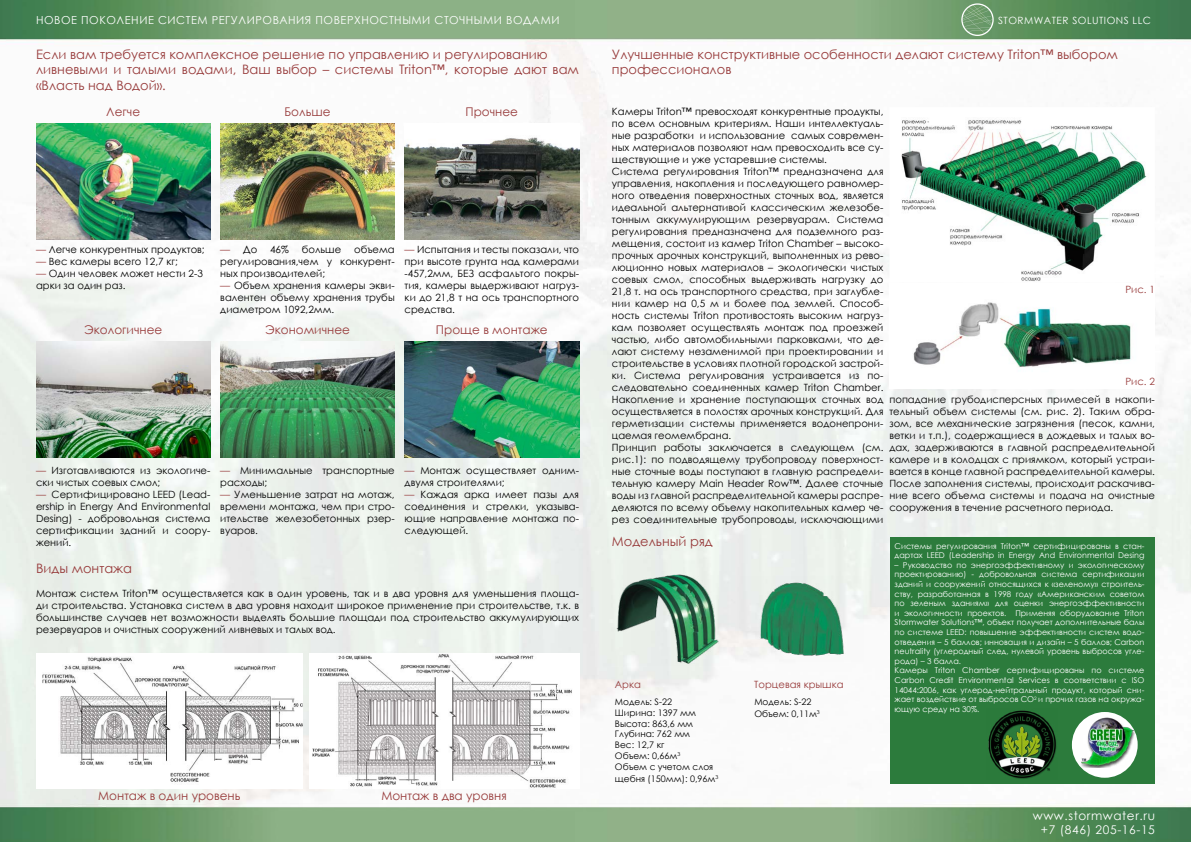
<style>
.page{position:relative;width:1191px;height:842px;background:#fff}
.page>*{position:absolute;margin:0;border:0;box-sizing:border-box;transform-origin:0 0}
.t1{font:13px/15.6px "Century Gothic";color:#973a3a}
.t2{font:12px "Century Gothic";color:#973a3a}
.t3{font:12px/14.4px "Century Gothic";letter-spacing:.05em;color:#fff;text-align:right}
.t4{font:11px "Century Gothic";letter-spacing:.05em;color:#fff}
.t5{font:10px/12px "Century Gothic";color:#000;text-align:justify}
.t6{font:10px "Century Gothic";color:#973a3a}
.t7{font:10px "Century Gothic";letter-spacing:.05em;color:#fff}
.t8{font:9px/10.8px "Century Gothic";color:#000}
.t9{font:8px/9.6px "Century Gothic";color:#fff}
.s1{color:#973a3a}
</style>
<div class="page">
<img style="left:0;top:0;width:1191px;height:842px">
<img style="left:36px;top:124px;width:174px;height:116px">
<img style="left:36px;top:342px;width:174px;height:116px">
<img style="left:309px;top:653px;width:270px;height:135px">
<img style="left:36px;top:653px;width:267px;height:135px">
<img style="left:220px;top:124px;width:175px;height:116px">
<img style="left:220px;top:342px;width:175px;height:116px">
<img style="left:405px;top:124px;width:174px;height:116px">
<img style="left:405px;top:342px;width:174px;height:116px">
<div style="left:890px;top:537px;width:264px;height:246px;background:#2c7b3c"></div>
<img style="left:889px;top:107px;width:266px;height:176px">
<img style="left:889px;top:298px;width:266px;height:76px">
<div style="left:889px;top:283px;width:266px;height:15px;background:#fff"></div>
<div style="left:889px;top:374px;width:266px;height:14px;background:#fff"></div>
<img style="left:602px;top:560px;width:126px;height:105px">
<img style="left:738px;top:576px;width:125px;height:85px">
<img style="left:988px;top:710px;width:69px;height:69px">
<div style="left:1071px;top:712px;width:66px;height:66px;background:#fff;border-radius:50%"></div>
<img style="left:1079px;top:716px;width:57px;height:52px">
<svg style="left:961px;top:3px;width:32px;height:33px"></svg>
<p class="t4" style="left:36px;top:12px;width:18px">Ново</p>
<p class="t4" style="left:71px;top:12px;width:20px">е поко</p>
<p class="t4" style="left:117px;top:12px;width:51px">лени е сист</p>
<p class="t4" style="left:191px;top:12px;width:65px">ем регулиров</p>
<p class="t4" style="left:279px;top:12px;width:45px">ания пов</p>
<p class="t4" style="left:340px;top:12px;width:30px">ерхностн</p>
<p class="t4" style="left:402px;top:12px;width:19px">ыми</p>
<p class="t4" style="left:434px;top:12px;width:9px">сто</p>
<p class="t4" style="left:459px;top:12px;width:34px">чными</p>
<p class="t4" style="left:506px;top:12px;width:10px">вод</p>
<p class="t4" style="left:532px;top:12px;width:19px">ами</p>
<p class="t7" style="left:998px;top:13px;width:154px">STORMWATER SOLUTIONS LLC</p>
<h1 class="t1" style="left:36px;top:46px;width:544px">Если вам требуется комплексное решение по управлению и регулированию ливневыми и талыми водами, Ваш выбор – системы Triton™, которые дают вам «Власть над Водой».</h1>
<h1 class="t1" style="left:612px;top:46px;width:507px">Улучшенные конструктивные особенности делают систему Triton™ выбором профессионалов</h1>
<p class="t2" style="left:106px;top:103px;width:35px">Легче</p>
<p class="t2" style="left:284px;top:103px;width:48px">Больше</p>
<p class="t2" style="left:465px;top:103px;width:54px">Прочнее</p>
<p class="t5" style="left:36px;top:243px;width:170px"><span class="s1">—</span> Легче конкурентных продуктов;</p>
<p class="t5" style="left:36px;top:255px;width:143px"><span class="s1">—</span> Вес камеры всего 12,7 кг;</p>
<p class="t5" style="left:36px;top:267px;width:168px"><span class="s1">—</span> Один человек может нести 2-3 арки за один раз.</p>
<p class="t2" style="left:84px;top:321px;width:80px">Экологичнее</p>
<p class="t5" style="left:220px;top:243px;width:38px"><span class="s1">—</span> До</p>
<p class="t5" style="left:270px;top:243px;width:20px">46%</p>
<p class="t5" style="left:302px;top:243px;width:41px">больше</p>
<p class="t5" style="left:220px;top:243px;width:176px;text-indent:134px">объема регулирования,чем у конкурент&shy;ных производителей;</p>
<p class="t5" style="left:220px;top:279px;width:176px"><span class="s1">—</span> Объем хранения камеры экви&shy;валентен объему хранения трубы диаметром 1092,2мм.</p>
<p class="t5" style="left:404px;top:243px;width:176px"><span class="s1">—</span> Испытания и тесты показали, что при высоте грунта над камерами -457,2мм, БЕЗ асфальтого покры&shy;тия, камеры выдерживают нагруз&shy;ки до 21,8 т на ось транспортного средства.</p>
<p class="t2" style="left:265px;top:321px;width:86px">Экономичнее</p>
<p class="t2" style="left:436px;top:321px;width:113px">Проще в монтаже</p>
<p class="t5" style="left:36px;top:464px;width:176px"><span class="s1">—</span> Изготавливаются из экологиче&shy;ски чистых соевых смол;</p>
<p class="t5" style="left:36px;top:488px;width:176px"><span class="s1">—</span> Сертифицировано LEED (Lead&shy;ership in Energy And Environmental Desing) - добровольная система сертификации зданий и соору&shy;жений.</p>
<p class="t5" style="left:220px;top:464px;width:176px"><span class="s1">—</span> Минимальные транспортные расходы;</p>
<p class="t5" style="left:220px;top:488px;width:176px"><span class="s1">—</span> Уменьшение затрат на мотаж, времени монтажа, чем при стро&shy;ительстве железобетонных рзер&shy;вуаров.</p>
<p class="t5" style="left:405px;top:464px;width:176px"><span class="s1">—</span> Монтаж осуществляет одним&shy;двумя строителями;</p>
<p class="t5" style="left:405px;top:488px;width:176px"><span class="s1">—</span> Каждая арка имеет пазы для соединения и стрелки, указыва&shy;ющие направление монтажа по&shy;следующей.</p>
<h1 class="t1" style="left:36px;top:560px;width:98px">Виды монтажа</h1>
<p class="t5" style="left:36px;top:587px;width:544px">Монтаж систем Triton™ осуществляется как в один уровень, так и в два уровня для уменьшения площа&shy;ди строительства. Установка систем в два уровня находит широкое применение при строительстве, т.к. в большинстве случаев нет возможности выделять большие площади под строительство аккумулирующих резервуаров и очистных сооружений ливневых и талых вод.</p>
<p class="t2" style="left:98px;top:787px;width:144px">Монтаж в один уровень</p>
<p class="t2" style="left:381px;top:787px;width:127px">Монтаж в два уровня</p>
<p class="t5" style="left:612px;top:105px;width:273px;text-align:left">Камеры Triton™ превосходят конкурентные продукты, по всем основным критериям. Наши интеллектуаль&shy;ные разработки и использование самых современ&shy;ных материалов позволяют нам превосходить все су&shy;ществующие и уже устаревшие системы.<br>Система регулирования Triton™ предназначена для управления, накопления и последующего равномер&shy;ного отведения поверхностных сточных вод, является идеальной альтернативой классическим железобе&shy;тонным аккумулирующим резервуарам. Система регулирования предназначена для подземного раз&shy;мещения, состоит из камер Triton Chamber – высоко&shy;прочных арочных конструкций, выполненных из рево&shy;люционно новых материалов – экологически чистых соевых смол, способных выдерживать нагрузку до 21,8 т. на ось транспортного средства, при заглубле&shy;нии камер на 0,5 м и более под землей. Способ&shy;ность системы Triton противостоять высоким нагруз&shy;кам позволяет осуществлять монтаж под проезжей частью, либо автомобильными парковками, что де&shy;лают систему незаменимой при проектировании и строительстве в условиях плотной городской застрой&shy;ки. Система регулирования устраивается из по&shy;следовательно соединенных камер Triton Chamber.<br>Накопление и хранение поступающих сточных вод осуществляется в полостях арочных конструкций. Для герметизации системы применяется водонепрони&shy;цаемая геомембрана.<br>Принцип работы заключается в следующем (см. рис.1): по подводящему трубопроводу поверхност&shy;ные сточные воды поступают в главную распредели&shy;тельную камеру Main Header Row™. Далее сточные воды из главной распределительной камеры распре&shy;деляются по всему объему накопительных камер че&shy;рез соединительные трубопроводы, исключающими</p>
<p class="t6" style="left:1125px;top:282px;width:31px">Рис. 1</p>
<p class="t6" style="left:1125px;top:374px;width:31px">Рис. 2</p>
<p class="t5" style="left:889px;top:393px;width:267px">попадание грубодисперсных примесей в накопи&shy;тельный объем системы (см. рис. 2). Таким обра&shy;зом, все механические загрязнения (песок, камни, ветки и т.п.), содержащиеся в дождевых и талых во&shy;дах, задерживаются в главной распределительной камере и в колодцах с приямком, который устраи&shy;вается в конце главной распределительной камеры.<br>После заполнения системы, происходит раскачива&shy;ние всего объема системы и подача на очистные сооружения в течение расчетного периода.</p>
<h1 class="t1" style="left:612px;top:533px;width:102px">Модельный ряд</h1>
<p class="t6" style="left:615px;top:677px;width:28px">Арка</p>
<p class="t6" style="left:754px;top:677px;width:91px">Торцевая крышка</p>
<p class="t8" style="left:615px;top:696px;width:100px">Модель: S-22<br>Ширина: 1397 мм<br>Высота: 863,6 мм<br>Глубина: 762 мм<br>Вес: 12,7 кг<br>Объем: 0,66м<sup>3<br></sup>Объем с учетом слоя</p>
<p class="t8" style="left:615px;top:773px;width:105px">щебня (150мм): 0,96м<sup>3</sup></p>
<p class="t8" style="left:754px;top:696px;width:67px;line-height:12px">Модель: S-22<br>Объем: 0,11м<sup>3</sup></p>
<p class="t9" style="left:894px;top:541px;width:251px">Системы регулирования Triton™ сертифицированы в стан&shy;дартах LEED (Leadership in Energy And Environmental Desing</p>
<p class="t9" style="left:894px;top:560px;width:251px">– Руководство по энергоэффективному и экологическому проектированию) - добровольная система сертификации зданий и сооружений относящихся к «зеленому» строитель&shy;ству, разработанная в 1998 году «Американским советом по зеленым зданиям» для оценки энергоэффективности и экологичности проектов. Применяя оборудование Triton Stormwater Solutions™, объект получает дополнительные балы по системе LEED: повышение эффективности систем водо&shy;отведения – 5 баллов; инновация и дизайн – 5 баллов; Carbon neutrality (углеродный след, нулевой уровень выбросов угле&shy;рода) – 3 балла.<br>Камеры Triton Chamber сертифицированы по системе Carbon Credit Environmental Services в соответствии с ISO 14044:2006, как углерод-нейтральный продукт, который сни&shy;жает воздействие от выбросов CO<sup>2</sup> и прочих газов на окружа&shy;ющую среду на 30%.</p>
<p class="t3" style="left:1032px;top:808px;width:124px">www.stormwater.ru +7 (846) 205-16-15</p>
</div>
